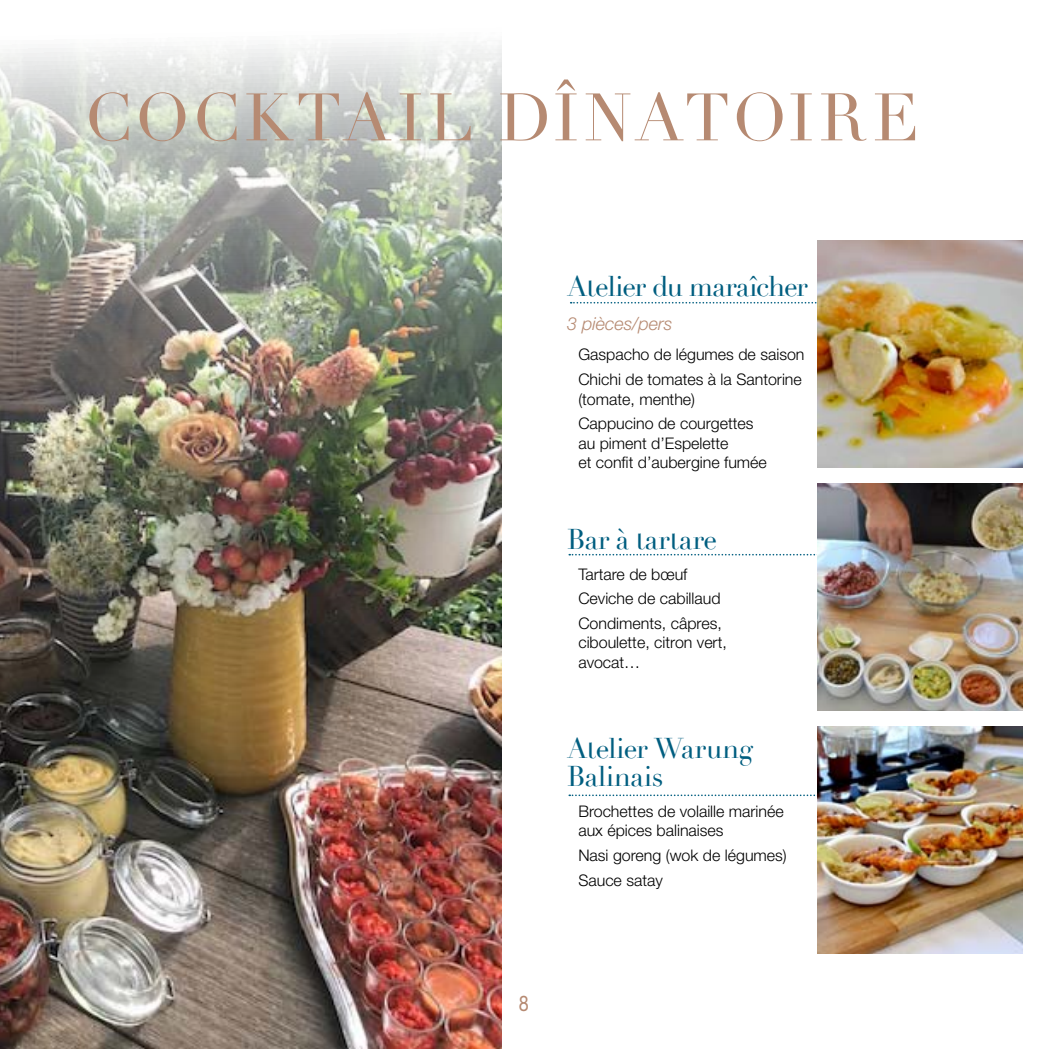
<style>
.page{position:relative;width:1049px;height:1049px;background:#fff}
.page>*{position:absolute;margin:0;border:0;box-sizing:border-box;transform-origin:0 0}
.t1{font:65.8px "Didot";letter-spacing:.045em;color:#b68a72}
.t2{font:28px/28px "Didot";letter-spacing:-.02em;color:#005e80}
.t3{font:21.6px "Helvetica Neue";color:#b68a72;scale:.83 1}
.t4{font:italic 300 18px "Helvetica Neue";color:#b68a72}
.t5{font:300 16px/24.8px "Helvetica Neue";color:#000}
</style>
<div class="page">
<img style="left:0;top:42px;width:502px;height:1007px">
<svg style="left:571px;top:302px;width:247px;height:1px"></svg>
<svg style="left:569px;top:554px;width:249px;height:1px"></svg>
<svg style="left:569px;top:794px;width:249px;height:2px"></svg>
<img style="left:818px;top:241px;width:204px;height:226px">
<img style="left:818px;top:484px;width:204px;height:227px">
<img style="left:818px;top:727px;width:204px;height:226px">
<h1 class="t1" style="left:84px;top:78px;width:836px">Cocktail dînatoire</h1>
<h2 class="t2" style="left:567px;top:273px;width:242px">Atelier du maraîcher</h2>
<p class="t4" style="left:567px;top:313px;width:107px">3 pièces/pers</p>
<p class="t5" style="left:578px;top:342px;width:228px">Gaspacho de légumes de saison<br>Chichi de tomates à la Santorine</p>
<p class="t5" style="left:578px;top:386px;width:177px">(tomate, menthe)<br>Cappucino de courgettes</p>
<p class="t5" style="left:578px;top:433px;width:190px;line-height:19.2px">au piment d’Espelette<br>et confit d’aubergine fumée</p>
<h2 class="t2" style="left:567px;top:526px;width:152px">Bar à tartare</h2>
<p class="t5" style="left:578px;top:561px;width:145px">Tartare de bœuf<br>Ceviche de cabillaud<br>Condiments, câpres,</p>
<p class="t5" style="left:578px;top:633px;width:150px;line-height:19.2px">ciboulette, citron vert, avocat…</p>
<h2 class="t2" style="left:567px;top:735px;width:187px">Atelier Warung<br>Balinais</h2>
<p class="t5" style="left:578px;top:801px;width:207px;line-height:19.2px">Brochettes de volaille marinée aux épices balinaises</p>
<p class="t5" style="left:578px;top:843px;width:210px">Nasi goreng (wok de légumes)<br>Sauce satay</p>
<h3 class="t3" style="left:519px;top:990px;width:14px">8</h3>
</div>
